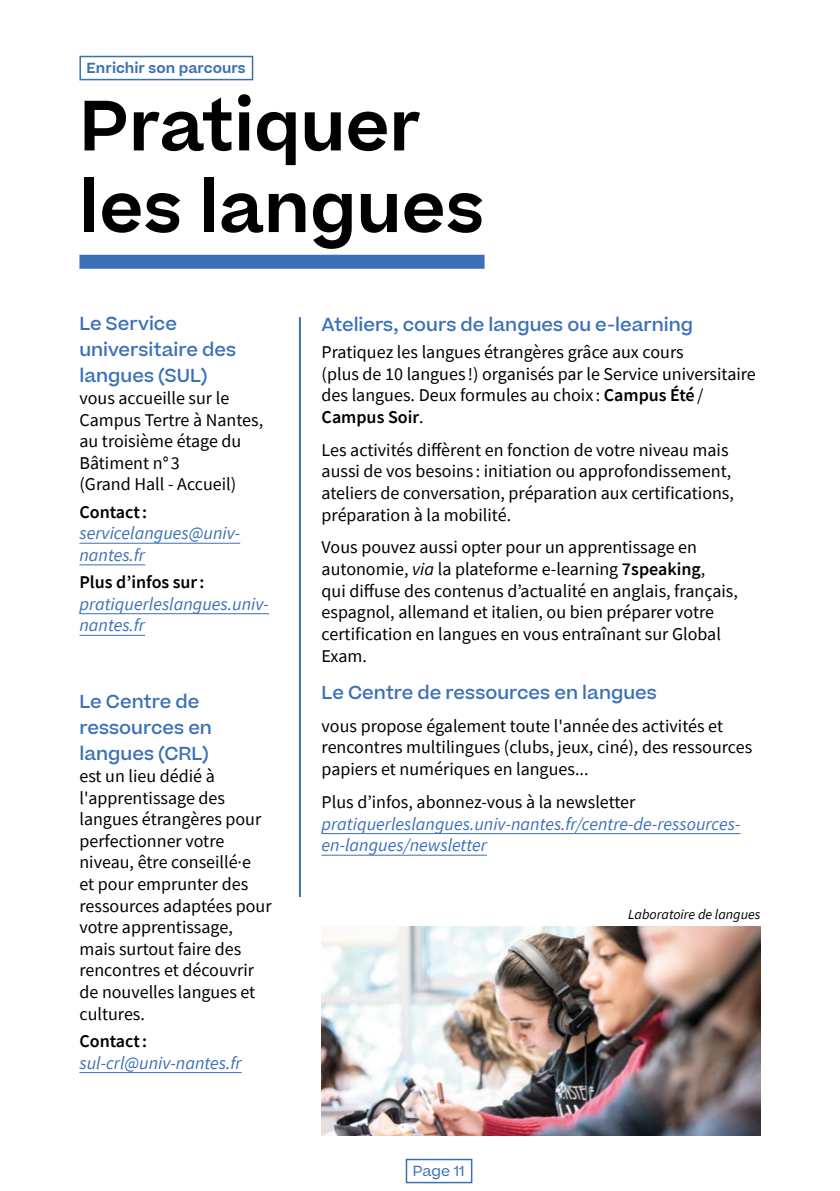
<style>
.page{position:relative;width:840px;height:1191px;background:#fff}
.page>*{position:absolute;margin:0;border:0;box-sizing:border-box;transform-origin:0 0}
.t1{font:600 68px/81.6px "Beatrice";color:#000}
.t2{font:18px/21.6px "Source Sans Pro";color:#000}
.t3{font:italic 18px/21.6px "Source Sans Pro";color:#3b70b7}
.t4{font:500 18px/26px "Beatrice";color:#3b70b7}
.t5{font:600 18px "Source Sans Pro";color:#000}
.t6{font:italic 14px "Source Sans Pro";color:#000}
.t7{font:600 14px "Beatrice";color:#3b70b7}
.t8{font:14px "Beatrice";letter-spacing:-.005em;color:#3b70b7}
.s1{font-weight:600}
.s2{font-style:italic}
</style>
<div class="page">
<img style="left:321px;top:926px;width:439px;height:209px">
<div style="left:79px;top:255px;width:405px;height:14px;background:#3b70b7"></div>
<div style="left:79px;top:56px;width:174px;height:24px;border:2px solid #3b70b7"></div>
<hr style="left:79px;top:543px;width:161px;height:1px;background:#3b70b7">
<hr style="left:79px;top:564px;width:66px;height:1px;background:#3b70b7">
<hr style="left:79px;top:613px;width:190px;height:1px;background:#3b70b7">
<hr style="left:79px;top:635px;width:66px;height:1px;background:#3b70b7">
<hr style="left:79px;top:1072px;width:162px;height:1px;background:#3b70b7">
<hr style="left:321px;top:833px;width:419px;height:1px;background:#3b70b7">
<hr style="left:321px;top:854px;width:165px;height:1px;background:#3b70b7">
<hr style="left:299px;top:317px;width:2px;height:580px;background:#3b70b7">
<div style="left:405px;top:1158px;width:67px;height:25px;border:2px solid #3b70b7"></div>
<p class="t7" style="left:87px;top:59px;width:160px">Enrichir son parcours</p>
<h1 class="t1" style="left:79px;top:85px;width:406px">Pratiquer les langues</h1>
<p class="t4" style="left:79px;top:311px;width:158px">Le Service universitaire des langues (SUL)</p>
<p class="t2" style="left:79px;top:387px;width:185px">vous accueille sur le<br>Campus Tertre à Nantes, au troisième étage du<br>Bâtiment n° 3<br>(Grand Hall - Accueil)</p>
<p class="t5" style="left:79px;top:500px;width:69px">Contact:</p>
<p class="t3" style="left:79px;top:522px;width:162px">servicelangues@univ&shy;nantes.fr</p>
<p class="t5" style="left:79px;top:570px;width:126px">Plus d’infos sur:</p>
<p class="t3" style="left:79px;top:593px;width:191px">pratiquerleslangues.univ&shy;nantes.fr</p>
<p class="t4" style="left:79px;top:689px;width:134px">Le Centre de ressources en langues (CRL)</p>
<p class="t2" style="left:79px;top:765px;width:194px">est un lieu dédié à l'apprentissage des langues étrangères pour perfectionner votre niveau, être conseillé·e<br>et pour emprunter des ressources adaptées pour votre apprentissage, mais surtout faire des rencontres et découvrir de nouvelles langues et cultures.</p>
<p class="t5" style="left:79px;top:1029px;width:69px">Contact:</p>
<p class="t3" style="left:79px;top:1051px;width:163px">sul-crl@univ-nantes.fr</p>
<p class="t4" style="left:321px;top:311px;width:373px">Ateliers, cours de langues ou e-learning</p>
<p class="t2" style="left:321px;top:341px;width:435px">Pratiquez les langues étrangères grâce aux cours<br>(plus de 10 langues !) organisés par le Service universitaire des langues. Deux formules au choix : <span class="s1">Campus Été</span>/ <span class="s1">Campus Soir</span>.</p>
<p class="t2" style="left:321px;top:439px;width:413px">Les activités diffèrent en fonction de votre niveau mais aussi de vos besoins : initiation ou approfondissement, ateliers de conversation, préparation aux certifications, préparation à la mobilité.</p>
<p class="t2" style="left:321px;top:536px;width:417px">Vous pouvez aussi opter pour un apprentissage en autonomie, <span class="s2">via</span> la plateforme e-learning <span class="s1">7speaking</span>,<br>qui diffuse des contenus d’actualité en anglais, français, espagnol, allemand et italien, ou bien préparer votre certification en langues en vous entraînant sur Global Exam.</p>
<p class="t4" style="left:321px;top:679px;width:336px">Le Centre de ressources en langues</p>
<p class="t2" style="left:321px;top:715px;width:432px">vous propose également toute l'annéedes activités et rencontres multilingues (clubs, jeux, ciné), des ressources papiers et numériques en langues...</p>
<p class="t2" style="left:321px;top:791px;width:315px">Plus d’infos, abonnez-vous à la newsletter</p>
<p class="t3" style="left:321px;top:812px;width:420px">pratiquerleslangues.univ-nantes.fr/centre-de-ressources&shy;en-langues/newsletter</p>
<p class="t8" style="left:412px;top:1161px;width:53px">Page 11</p>
<p class="t6" style="left:628px;top:905px;width:134px">Laboratoire de langues</p>
</div>
